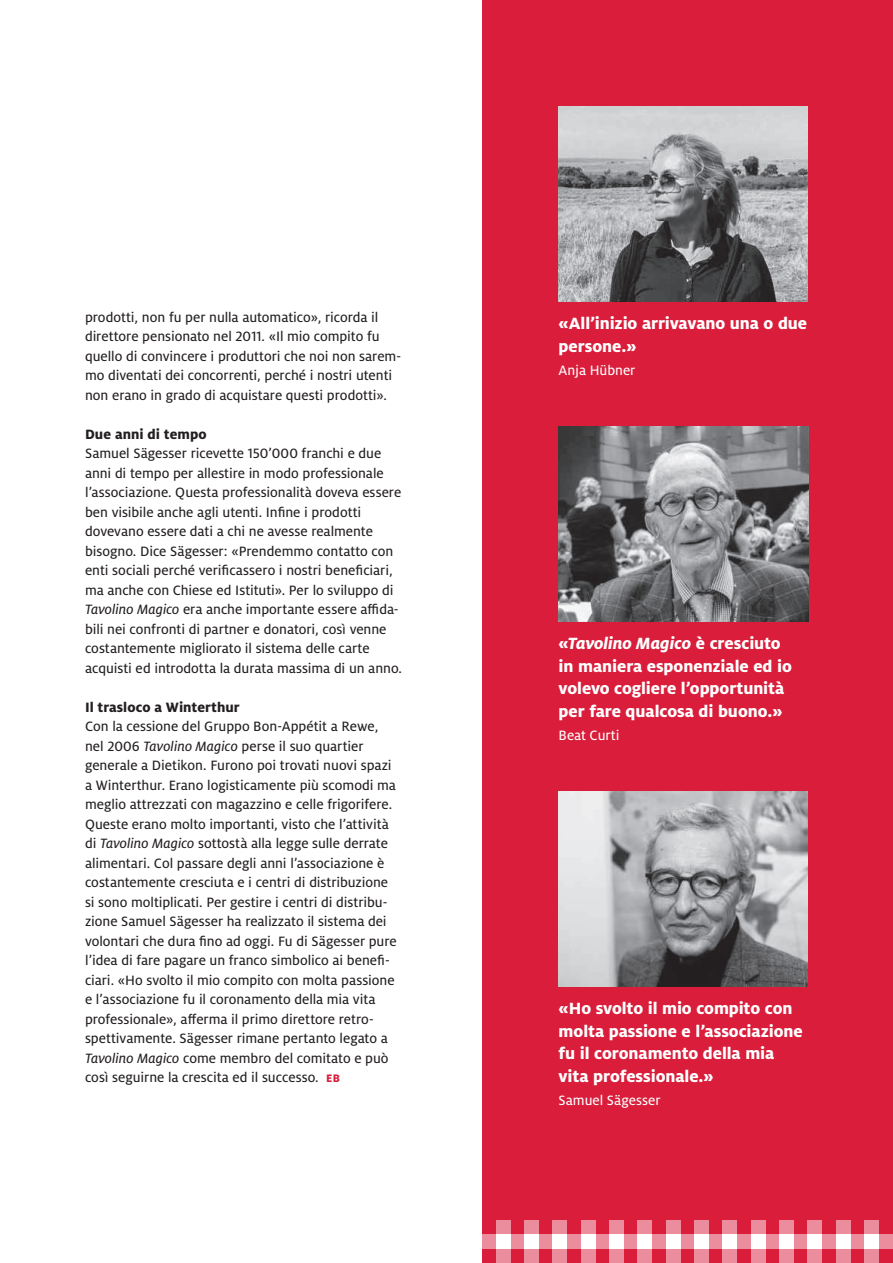
<style>
.page{position:relative;width:893px;height:1263px;background:#fff}
.page>*{position:absolute;margin:0;border:0;box-sizing:border-box;transform-origin:0 0}
.t1{font:800 18px/22.5px "Milo OT";letter-spacing:-.005em;color:#fff}
.t2{font:15px/19.5px "Milo OT Text";letter-spacing:-.005em;color:#231f20}
.t3{font:800 15px "Milo OT";letter-spacing:.005em;color:#231f20}
.t4{font:15px "Milo OT Text";color:#fff}
.s1{font-family:"Milo OT Text Ita"}
.s2{font-family:"Milo OT";font-weight:800;font-size:12px;color:#d91d3a}
.s3{font-style:italic}
</style>
<div class="page">
<div style="left:482px;top:0;width:411px;height:1263px;background:#d91d3a"></div>
<div style="left:496px;top:1249px;width:14px;height:14px;background:#eb8d9c"></div>
<div style="left:524px;top:1249px;width:15px;height:14px;background:#eb8d9c"></div>
<div style="left:553px;top:1249px;width:14px;height:14px;background:#eb8d9c"></div>
<div style="left:581px;top:1249px;width:14px;height:14px;background:#eb8d9c"></div>
<div style="left:609px;top:1249px;width:15px;height:14px;background:#eb8d9c"></div>
<div style="left:638px;top:1249px;width:14px;height:14px;background:#eb8d9c"></div>
<div style="left:666px;top:1249px;width:14px;height:14px;background:#eb8d9c"></div>
<div style="left:694px;top:1249px;width:15px;height:14px;background:#eb8d9c"></div>
<div style="left:723px;top:1249px;width:14px;height:14px;background:#eb8d9c"></div>
<div style="left:751px;top:1249px;width:14px;height:14px;background:#eb8d9c"></div>
<div style="left:779px;top:1249px;width:15px;height:14px;background:#eb8d9c"></div>
<div style="left:808px;top:1249px;width:14px;height:14px;background:#eb8d9c"></div>
<div style="left:836px;top:1249px;width:14px;height:14px;background:#eb8d9c"></div>
<div style="left:864px;top:1249px;width:15px;height:14px;background:#eb8d9c"></div>
<div style="left:482px;top:1234px;width:14px;height:15px;background:#eb8d9c"></div>
<div style="left:510px;top:1234px;width:14px;height:15px;background:#eb8d9c"></div>
<div style="left:539px;top:1234px;width:14px;height:15px;background:#eb8d9c"></div>
<div style="left:567px;top:1234px;width:14px;height:15px;background:#eb8d9c"></div>
<div style="left:595px;top:1234px;width:14px;height:15px;background:#eb8d9c"></div>
<div style="left:624px;top:1234px;width:14px;height:15px;background:#eb8d9c"></div>
<div style="left:652px;top:1234px;width:14px;height:15px;background:#eb8d9c"></div>
<div style="left:680px;top:1234px;width:14px;height:15px;background:#eb8d9c"></div>
<div style="left:709px;top:1234px;width:14px;height:15px;background:#eb8d9c"></div>
<div style="left:737px;top:1234px;width:14px;height:15px;background:#eb8d9c"></div>
<div style="left:765px;top:1234px;width:14px;height:15px;background:#eb8d9c"></div>
<div style="left:794px;top:1234px;width:14px;height:15px;background:#eb8d9c"></div>
<div style="left:822px;top:1234px;width:14px;height:15px;background:#eb8d9c"></div>
<div style="left:850px;top:1234px;width:14px;height:15px;background:#eb8d9c"></div>
<div style="left:879px;top:1234px;width:14px;height:15px;background:#eb8d9c"></div>
<div style="left:496px;top:1220px;width:14px;height:14px;background:#eb8d9c"></div>
<div style="left:524px;top:1220px;width:15px;height:14px;background:#eb8d9c"></div>
<div style="left:553px;top:1220px;width:14px;height:14px;background:#eb8d9c"></div>
<div style="left:581px;top:1220px;width:14px;height:14px;background:#eb8d9c"></div>
<div style="left:609px;top:1220px;width:15px;height:14px;background:#eb8d9c"></div>
<div style="left:638px;top:1220px;width:14px;height:14px;background:#eb8d9c"></div>
<div style="left:666px;top:1220px;width:14px;height:14px;background:#eb8d9c"></div>
<div style="left:694px;top:1220px;width:15px;height:14px;background:#eb8d9c"></div>
<div style="left:723px;top:1220px;width:14px;height:14px;background:#eb8d9c"></div>
<div style="left:751px;top:1220px;width:14px;height:14px;background:#eb8d9c"></div>
<div style="left:779px;top:1220px;width:15px;height:14px;background:#eb8d9c"></div>
<div style="left:808px;top:1220px;width:14px;height:14px;background:#eb8d9c"></div>
<div style="left:836px;top:1220px;width:14px;height:14px;background:#eb8d9c"></div>
<div style="left:864px;top:1220px;width:15px;height:14px;background:#eb8d9c"></div>
<div style="left:496px;top:1234px;width:14px;height:15px;background:#fff"></div>
<div style="left:524px;top:1234px;width:15px;height:15px;background:#fff"></div>
<div style="left:553px;top:1234px;width:14px;height:15px;background:#fff"></div>
<div style="left:581px;top:1234px;width:14px;height:15px;background:#fff"></div>
<div style="left:609px;top:1234px;width:15px;height:15px;background:#fff"></div>
<div style="left:638px;top:1234px;width:14px;height:15px;background:#fff"></div>
<div style="left:666px;top:1234px;width:14px;height:15px;background:#fff"></div>
<div style="left:694px;top:1234px;width:15px;height:15px;background:#fff"></div>
<div style="left:723px;top:1234px;width:14px;height:15px;background:#fff"></div>
<div style="left:751px;top:1234px;width:14px;height:15px;background:#fff"></div>
<div style="left:779px;top:1234px;width:15px;height:15px;background:#fff"></div>
<div style="left:808px;top:1234px;width:14px;height:15px;background:#fff"></div>
<div style="left:836px;top:1234px;width:14px;height:15px;background:#fff"></div>
<div style="left:864px;top:1234px;width:15px;height:15px;background:#fff"></div>
<img style="left:559px;top:791px;width:249px;height:196px">
<img style="left:559px;top:106px;width:249px;height:196px">
<img style="left:559px;top:426px;width:250px;height:196px">
<p class="t2" style="left:85px;top:307px;width:318px">prodotti, non fu per nulla automatico», ricorda il direttore pensionato nel 2011. «Il mio compito fu quello di convincere i produttori che noi non sarem&shy;mo diventati dei concorrenti, perché i nostri utenti non erano in grado di acquistare questi prodotti».</p>
<p class="t3" style="left:85px;top:425px;width:123px">Due anni di tempo</p>
<p class="t2" style="left:85px;top:444px;width:318px">Samuel Sägesser ricevette 150’000 franchi e due anni di tempo per allestire in modo professionale l’associazione. Questa professionalità doveva essere ben visibile anche agli utenti. Infine i prodotti dovevano essere dati a chi ne avesse realmente bisogno. Dice Sägesser: «Prendemmo contatto con enti sociali perché verificassero i nostri beneficiari, ma anche con Chiese ed Istituti». Per lo sviluppo di <span class="s1">Tavolino Magico</span> era anche importante essere affida&shy;bili nei confronti di partner e donatori, così venne costantemente migliorato il sistema delle carte acquisti ed introdotta la durata massima di un anno.</p>
<p class="t3" style="left:85px;top:698px;width:156px">Il trasloco a Winterthur</p>
<p class="t2" style="left:85px;top:717px;width:313px">Con la cessione del Gruppo Bon-Appétit a Rewe, nel 2006 <span class="s1">Tavolino Magico</span> perse il suo quartier generale a Dietikon. Furono poi trovati nuovi spazi a Winterthur. Erano logisticamente più scomodi ma meglio attrezzati con magazzino e celle frigorifere.<br>Queste erano molto importanti, visto che l’attività di <span class="s1">Tavolino Magico</span> sottostà alla legge sulle derrate alimentari. Col passare degli anni l’associazione è costantemente cresciuta e i centri di distribuzione si sono moltiplicati. Per gestire i centri di distribu&shy;zione Samuel Sägesser ha realizzato il sistema dei volontari che dura fino ad oggi. Fu di Sägesser pure l’idea di fare pagare un franco simbolico ai benefi&shy;ciari. «Ho svolto il mio compito con molta passione e l’associazione fu il coronamento della mia vita professionale», afferma il primo direttore retro&shy;spettivamente. Sägesser rimane pertanto legato a <span class="s1">Tavolino Magico</span> come membro del comitato e può così seguirne la crescita ed il successo. <span class="s2">EB</span></p>
<p class="t1" style="left:559px;top:312px;width:250px">«All’inizio arrivavano una o due persone.»</p>
<p class="t4" style="left:559px;top:362px;width:78px">Anja Hübner</p>
<p class="t1" style="left:559px;top:632px;width:235px">«<span class="s3">Tavolino Magico</span> è cresciuto in maniera esponenziale ed io volevo cogliere l’opportunità per fare qualcosa di buono.»</p>
<p class="t4" style="left:559px;top:727px;width:62px">Beat Curti</p>
<p class="t1" style="left:559px;top:997px;width:246px">«Ho svolto il mio compito con molta passione e l’associazione fu il coronamento della mia vita professionale.»</p>
<p class="t4" style="left:559px;top:1092px;width:104px">Samuel Sägesser</p>
</div>
